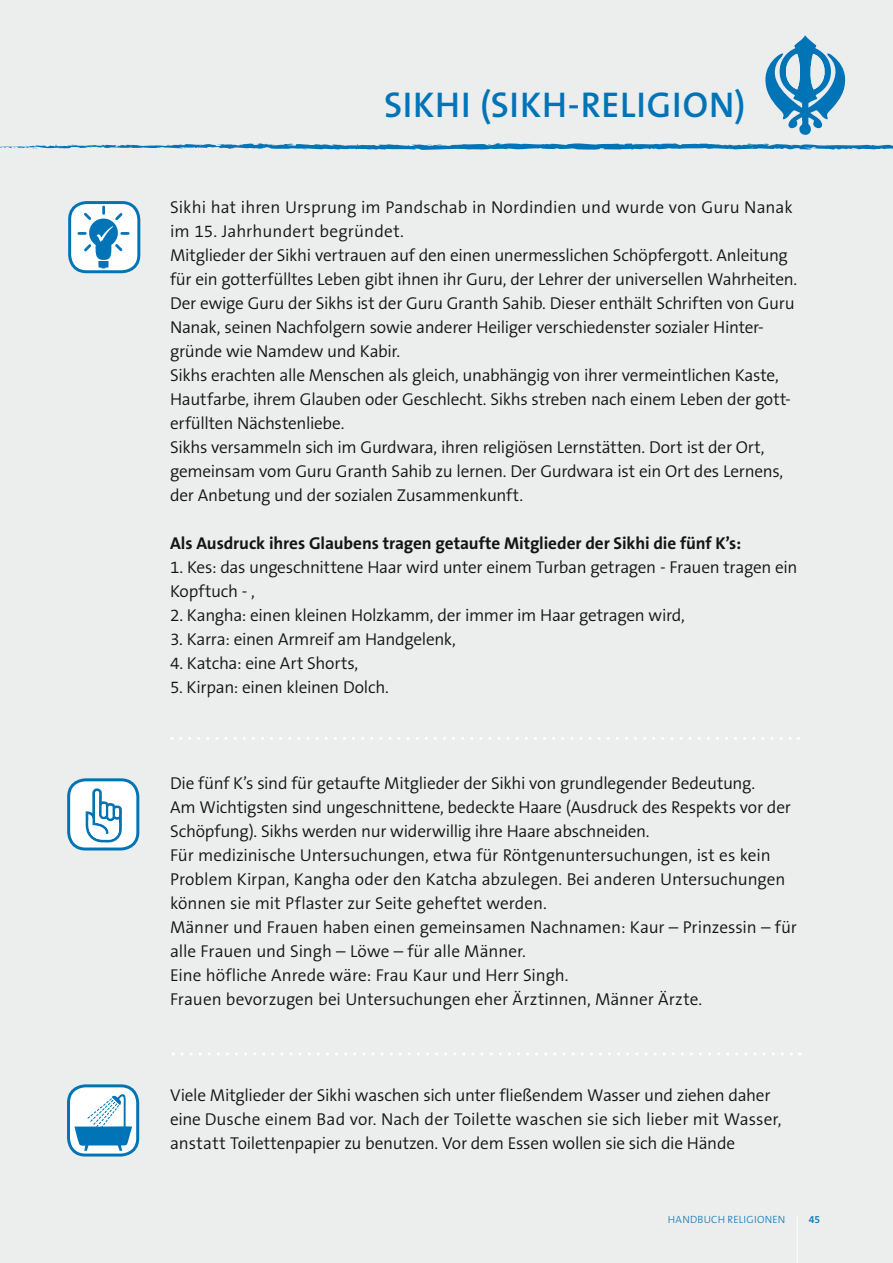
<style>
.page{position:relative;width:893px;height:1263px;background:#eceded}
.page>*{position:absolute;margin:0;border:0;box-sizing:border-box;transform-origin:0 0}
.t1{font:600 36px "The Sans OT6";letter-spacing:.025em;color:#0074b7}
.t2{font:300 17.25px/24px "The Sans OT4";letter-spacing:-.01em;color:#131413}
.t3{font:700 17.25px "The Sans OT7";letter-spacing:-.005em;color:#131413}
.t4{font:300 10.5px "The Sans OT3";letter-spacing:.025em;color:#0074b7}
.t5{font:600 10.5px "The Sans OT6";color:#0074b7}
</style>
<div class="page">
<svg style="left:0;top:143px;width:893px;height:7px"></svg>
<hr style="left:797px;top:1215px;width:1px;height:48px;background:#fff">
<div style="left:70px;top:203px;width:69px;height:69px;background:#fff;border-radius:17px"></div>
<div style="left:68px;top:201px;width:72px;height:72px;border:3px solid #0074b7;border-radius:17px"></div>
<svg style="left:79px;top:207px;width:49px;height:61px"></svg>
<div style="left:69px;top:780px;width:69px;height:69px;background:#fff;border-radius:17px"></div>
<div style="left:67px;top:778px;width:72px;height:72px;border:3px solid #0074b7;border-radius:17px"></div>
<svg style="left:86px;top:788px;width:36px;height:54px"></svg>
<div style="left:69px;top:1086px;width:69px;height:69px;background:#fff;border-radius:17px"></div>
<div style="left:67px;top:1084px;width:72px;height:72px;border:3px solid #0074b7;border-radius:17px"></div>
<svg style="left:75px;top:1094px;width:57px;height:57px"></svg>
<svg style="left:181px;top:737px;width:618px;height:3px"></svg>
<svg style="left:182px;top:1053px;width:618px;height:2px"></svg>
<svg style="left:765px;top:35px;width:81px;height:100px"></svg>
<h1 class="t1" style="left:384px;top:82px;width:363px">SIKHI (SIKH-RELIGION)</h1>
<p class="t2" style="left:170px;top:195px;width:629px">Sikhi hat ihren Ursprung im Pandschab in Nordindien und wurde von Guru Nanak im 15. Jahrhundert begründet.<br>Mitglieder der Sikhi vertrauen auf den einen unermesslichen Schöpfergott. Anleitung für ein gotterfülltes Leben gibt ihnen ihr Guru, der Lehrer der universellen Wahrheiten.<br>Der ewige Guru der Sikhs ist der Guru Granth Sahib. Dieser enthält Schriften von Guru Nanak, seinen Nachfolgern sowie anderer Heiliger verschiedenster sozialer Hinter&shy;gründe wie Namdew und Kabir.<br>Sikhs erachten alle Menschen als gleich, unabhängig von ihrer vermeintlichen Kaste, Hautfarbe, ihrem Glauben oder Geschlecht. Sikhs streben nach einem Leben der gott&shy;erfüllten Nächstenliebe.<br>Sikhs versammeln sich im Gurdwara, ihren religiösen Lernstätten. Dort ist der Ort, gemeinsam vom Guru Granth Sahib zu lernen. Der Gurdwara ist ein Ort des Lernens, der Anbetung und der sozialen Zusammenkunft.</p>
<p class="t3" style="left:170px;top:532px;width:573px">Als Ausdruck ihres Glaubens tragen getaufte Mitglieder der Sikhi die fünf K’s:</p>
<p class="t2" style="left:170px;top:555px;width:629px">1. Kes: das ungeschnittene Haar wird unter einem Turban getragen - Frauen tragen ein<br>Kopftuch - ,</p>
<p class="t2" style="left:170px;top:603px;width:516px">2. Kangha: einen kleinen Holzkamm, der immer im Haar getragen wird,</p>
<p class="t2" style="left:170px;top:627px;width:287px">3. Karra: einen Armreif am Handgelenk,</p>
<p class="t2" style="left:170px;top:651px;width:190px">4. Katcha: eine Art Shorts,</p>
<p class="t2" style="left:170px;top:675px;width:220px">5. Kirpan: einen kleinen Dolch.</p>
<p class="t2" style="left:170px;top:771px;width:628px">Die fünf K’s sind für getaufte Mitglieder der Sikhi von grundlegender Bedeutung.<br>Am Wichtigsten sind ungeschnittene, bedeckte Haare (Ausdruck des Respekts vor der Schöpfung). Sikhs werden nur widerwillig ihre Haare abschneiden.<br>Für medizinische Untersuchungen, etwa für Röntgenuntersuchungen, ist es kein Problem Kirpan, Kangha oder den Katcha abzulegen. Bei anderen Untersuchungen können sie mit Pflaster zur Seite geheftet werden.<br>Männer und Frauen haben einen gemeinsamen Nachnamen: Kaur – Prinzessin – für alle Frauen und Singh – Löwe – für alle Männer.<br>Eine höfliche Anrede wäre: Frau Kaur und Herr Singh.<br>Frauen bevorzugen bei Untersuchungen eher Ärztinnen, Männer Ärzte.</p>
<p class="t2" style="left:170px;top:1083px;width:613px">Viele Mitglieder der Sikhi waschen sich unter fließendem Wasser und ziehen daher eine Dusche einem Bad vor. Nach der Toilette waschen sie sich lieber mit Wasser, anstatt Toilettenpapier zu benutzen. Vor dem Essen wollen sie sich die Hände</p>
<p class="t4" style="left:668px;top:1212px;width:119px">HANDBUCH RELIGIONEN</p>
<p class="t5" style="left:809px;top:1212px;width:13px">45</p>
</div>
